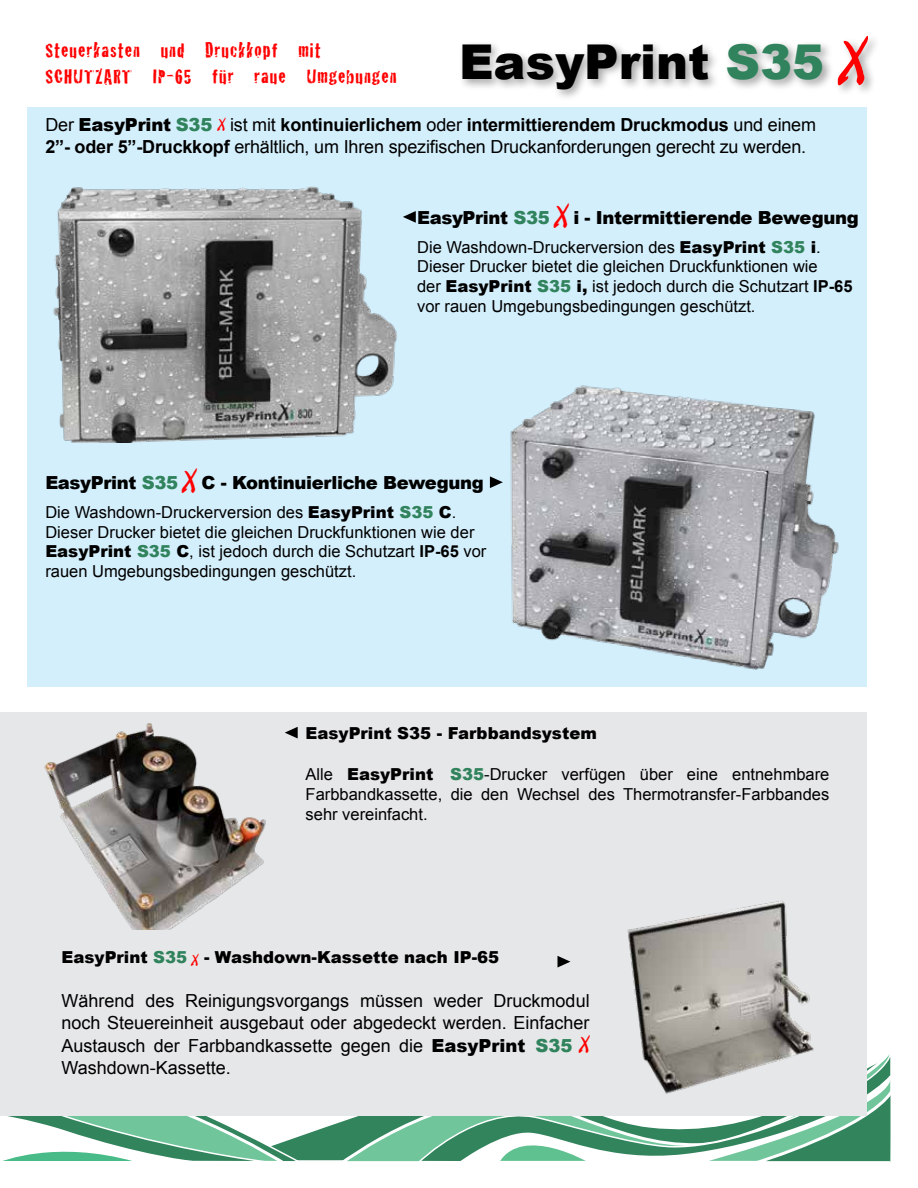
<style>
.page{position:relative;width:918px;height:1188px;background:#fff}
.page>*{position:absolute;margin:0;border:0;box-sizing:border-box;transform-origin:0 0}
.t1{font:900 48px "Arial";color:#000}
.t2{font:21px/25.2px "Cracked";letter-spacing:.05em;color:#f00}
.t3{font:18px/22.5px "Arial";letter-spacing:-.01em;color:#000}
.t4{font:900 18px "Arial";letter-spacing:-.02em;color:#000}
.t5{font:16.5px/19.8px "Arial";color:#000}
.t6{font:900 16.5px "Arial";color:#000}
.s1{color:#30835c}
.s2{font-family:"Mistral";font-weight:400;font-size:66px;color:#f00}
.s3{font-weight:900}
.s4{font-weight:900;color:#30835c}
.s5{font-family:"Mistral";color:#f00}
.s6{font-weight:700}
.s7{font-family:"Mistral";font-weight:400;font-size:33px;color:#f00}
.s8{font-family:"Mistral";font-weight:400;color:#f00}
.s9{font-family:"Mistral";font-size:24px;color:#f00}
</style>
<div class="page">
<svg style="left:300px;top:1122px;width:39px;height:39px;fill:#32845c"></svg>
<svg style="left:339px;top:1116px;width:79px;height:46px"></svg>
<svg style="left:418px;top:1116px;width:40px;height:45px"></svg>
<svg style="left:2px;top:1116px;width:265px;height:45px"></svg>
<div style="left:27px;top:107px;width:839px;height:580px;background:#d4effc"></div>
<div style="left:0;top:713px;width:866px;height:403px;background:#e6e7e8"></div>
<img style="left:53px;top:186px;width:344px;height:257px">
<img style="left:510px;top:385px;width:329px;height:285px">
<svg style="left:285px;top:727px;width:13px;height:11px"></svg>
<svg style="left:403px;top:211px;width:13px;height:12px"></svg>
<svg style="left:490px;top:476px;width:13px;height:12px"></svg>
<div style="left:458px;top:33px;width:422px;height:68px;background:#000;opacity:.35"></div>
<img style="left:44px;top:723px;width:222px;height:207px">
<svg style="left:458px;top:859px;width:433px;height:304px"></svg>
<p class="t2" style="left:45px;top:37px;width:353px">Steuerkasten und Druckkopf mit<br>SCHUTZART IP-65 für raue Umgebungen</p>
<h1 class="t1" style="left:459px;top:27px;width:409px">EasyPrint <span class="s1">S35</span> <span class="s2">X</span></h1>
<p class="t3" style="left:45px;top:115px;width:772px;line-height:21.6px">Der <span class="s3">EasyPrint</span> <span class="s4">S35</span> <span class="s5">X</span> ist mit <span class="s6">kontinuierlichem</span> oder <span class="s6">intermittierendem Druckmodus</span> und einem<br><span class="s6">2”- oder 5”-Druckkopf</span> erhältlich, um Ihren spezifischen Druckanforderungen gerecht zu werden.</p>
<p class="t4" style="left:417px;top:204px;width:443px">EasyPrint <span class="s1">S35</span> <span class="s7">X</span> i - Intermittierende Bewegung</p>
<p class="t5" style="left:417px;top:237px;width:437px">Die Washdown-Druckerversion des <span class="s3">EasyPrint</span> <span class="s4">S35</span> <span class="s3">i</span>.<br>Dieser Drucker bietet die gleichen Druckfunktionen wie<br>der <span class="s3">EasyPrint</span> <span class="s4">S35</span> <span class="s3">i,</span> ist jedoch durch die Schutzart <span class="s6">IP-65 </span>vor rauen Umgebungsbedingungen geschützt.</p>
<p class="t4" style="left:45px;top:469px;width:440px">EasyPrint <span class="s1">S35</span> <span class="s7">X</span> C - Kontinuierliche Bewegung</p>
<p class="t5" style="left:45px;top:502px;width:443px">Die Washdown-Druckerversion des <span class="s3">EasyPrint</span> <span class="s4">S35</span> <span class="s3">C</span>.<br>Dieser Drucker bietet die gleichen Druckfunktionen wie der <span class="s3">EasyPrint</span> <span class="s4">S35</span> <span class="s3">C</span>, ist jedoch durch die Schutzart <span class="s6">IP-65</span> vor rauen Umgebungsbedingungen geschützt.</p>
<p class="t6" style="left:306px;top:721px;width:293px">EasyPrint S35 - Farbbandsystem</p>
<p class="t5" style="left:306px;top:764px;width:525px;text-align:justify">Alle <span class="s3">EasyPrint</span> <span class="s4">S35</span>-Drucker verfügen über eine entnehmbare Farbbandkassette, die den Wechsel des Thermotransfer-Farbbandes sehr vereinfacht.</p>
<p class="t6" style="left:62px;top:945px;width:439px">EasyPrint <span class="s1">S35</span> <span class="s8">X</span> - Washdown-Kassette nach IP-65</p>
<p class="t3" style="left:62px;top:989px;width:530px;text-align:justify">Während des Reinigungsvorgangs müssen weder Druckmodul noch Steuereinheit ausgebaut oder abgedeckt werden. Einfacher Austausch der Farbbandkassette gegen die <span class="s3">EasyPrint</span> <span class="s4">S35</span> <span class="s9">X </span>Washdown-Kassette.</p>
</div>
